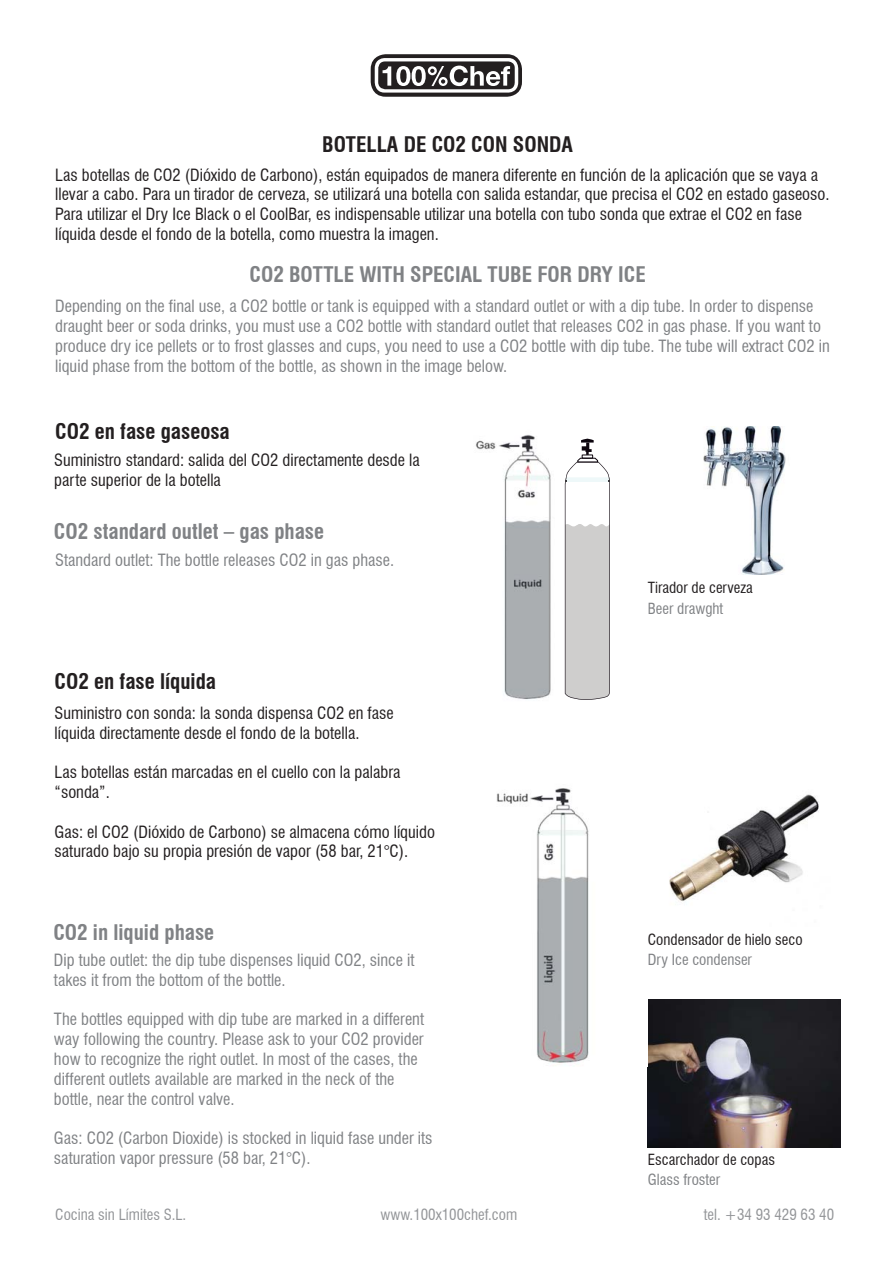
<style>
.page{position:relative;width:893px;height:1263px;background:#fff}
.page>*{position:absolute;margin:0;border:0;box-sizing:border-box;transform-origin:0 0}
.t1{font:700 condensed 21px "Swiss 721 BT";color:#808285}
.t2{font:700 condensed 21px "Swiss 721 BT";color:#231f20}
.t3{font:condensed 16.5px/19.8px "Swiss 721 BT";color:#808285}
.t4{font:condensed 16.5px/19.8px "Swiss 721 BT";color:#231f20}
.t5{font:condensed 15px "Swiss 721 BT";color:#231f20}
.t6{font:condensed 15px "Swiss 721 BT";color:#939598}
.t7{font:condensed 15px "Swiss 721 BT";color:#808285}
</style>
<div class="page">
<svg style="left:371px;top:54px;width:151px;height:43px"></svg>
<img style="left:703px;top:426px;width:83px;height:148px">
<img style="left:648px;top:1000px;width:193px;height:147px">
<img style="left:669px;top:794px;width:150px;height:107px">
<img style="left:476px;top:435px;width:113px;height:265px">
<svg style="left:565px;top:439px;width:45px;height:261px"></svg>
<img style="left:496px;top:788px;width:93px;height:275px">
<p class="t2" style="left:322px;top:132px;width:252px">BOTELLA DE CO2 CON SONDA</p>
<p class="t4" style="left:55px;top:165px;width:776px">Las botellas de CO2 (Dióxido de Carbono), están equipados de manera diferente en función de la aplicación que se vaya a llevar a cabo. Para un tirador de cerveza, se utilizará una botella con salida estandar, que precisa el CO2 en estado gaseoso.<br>Para utilizar el Dry Ice Black o el CoolBar, es indispensable utilizar una botella con tubo sonda que extrae el CO2 en fase líquida desde el fondo de la botella, como muestra la imagen.</p>
<p class="t1" style="left:249px;top:262px;width:398px">CO2 BOTTLE WITH SPECIAL TUBE FOR DRY ICE</p>
<p class="t3" style="left:55px;top:297px;width:776px">Depending on the final use, a CO2 bottle or tank is equipped with a standard outlet or with a dip tube. In order to dispense draught beer or soda drinks, you must use a CO2 bottle with standard outlet that releases CO2 in gas phase. If you want to produce dry ice pellets or to frost glasses and cups, you need to use a CO2 bottle with dip tube. The tube will extract CO2 in liquid phase from the bottom of the bottle, as shown in the image below.</p>
<p class="t2" style="left:55px;top:418px;width:176px">CO2 en fase gaseosa</p>
<p class="t4" style="left:54px;top:450px;width:367px">Suministro standard: salida del CO2 directamente desde la parte superior de la botella</p>
<p class="t1" style="left:54px;top:518px;width:272px">CO2 standard outlet – gas phase</p>
<p class="t3" style="left:55px;top:550px;width:340px">Standard outlet: The bottle releases CO2 in gas phase.</p>
<p class="t2" style="left:55px;top:669px;width:163px">CO2 en fase líquida</p>
<p class="t4" style="left:55px;top:703px;width:341px">Suministro con sonda: la sonda dispensa CO2 en fase líquida directamente desde el fondo de la botella.</p>
<p class="t4" style="left:55px;top:762px;width:347px">Las botellas están marcadas en el cuello con la palabra “sonda”.</p>
<p class="t4" style="left:55px;top:822px;width:382px">Gas: el CO2 (Dióxido de Carbono) se almacena cómo líquido saturado bajo su propia presión de vapor (58 bar, 21°C).</p>
<p class="t1" style="left:53px;top:920px;width:162px">CO2 in liquid phase</p>
<p class="t3" style="left:54px;top:950px;width:362px">Dip tube outlet: the dip tube dispenses liquid CO2, since it takes it from the bottom of the bottle.</p>
<p class="t3" style="left:54px;top:1010px;width:372px">The bottles equipped with dip tube are marked in a different way following the country. Please ask to your CO2 provider how to recognize the right outlet. In most of the cases, the different outlets available are marked in the neck of the bottle, near the control valve.</p>
<p class="t3" style="left:54px;top:1128px;width:380px">Gas: CO2 (Carbon Dioxide) is stocked in liquid fase under its saturation vapor pressure (58 bar, 21°C).</p>
<p class="t5" style="left:648px;top:579px;width:107px">Tirador de cerveza</p>
<p class="t7" style="left:648px;top:600px;width:77px">Beer drawght</p>
<p class="t5" style="left:648px;top:930px;width:156px">Condensador de hielo seco</p>
<p class="t7" style="left:648px;top:951px;width:106px">Dry Ice condenser</p>
<p class="t5" style="left:648px;top:1150px;width:129px">Escarchador de copas</p>
<p class="t7" style="left:648px;top:1171px;width:74px">Glass froster</p>
<p class="t6" style="left:55px;top:1206px;width:133px">Cocina sin Límites S.L.</p>
<p class="t6" style="left:381px;top:1206px;width:138px">www.100x100chef.com</p>
<p class="t6" style="left:704px;top:1206px;width:132px">tel. +34 93 429 63 40</p>
</div>
